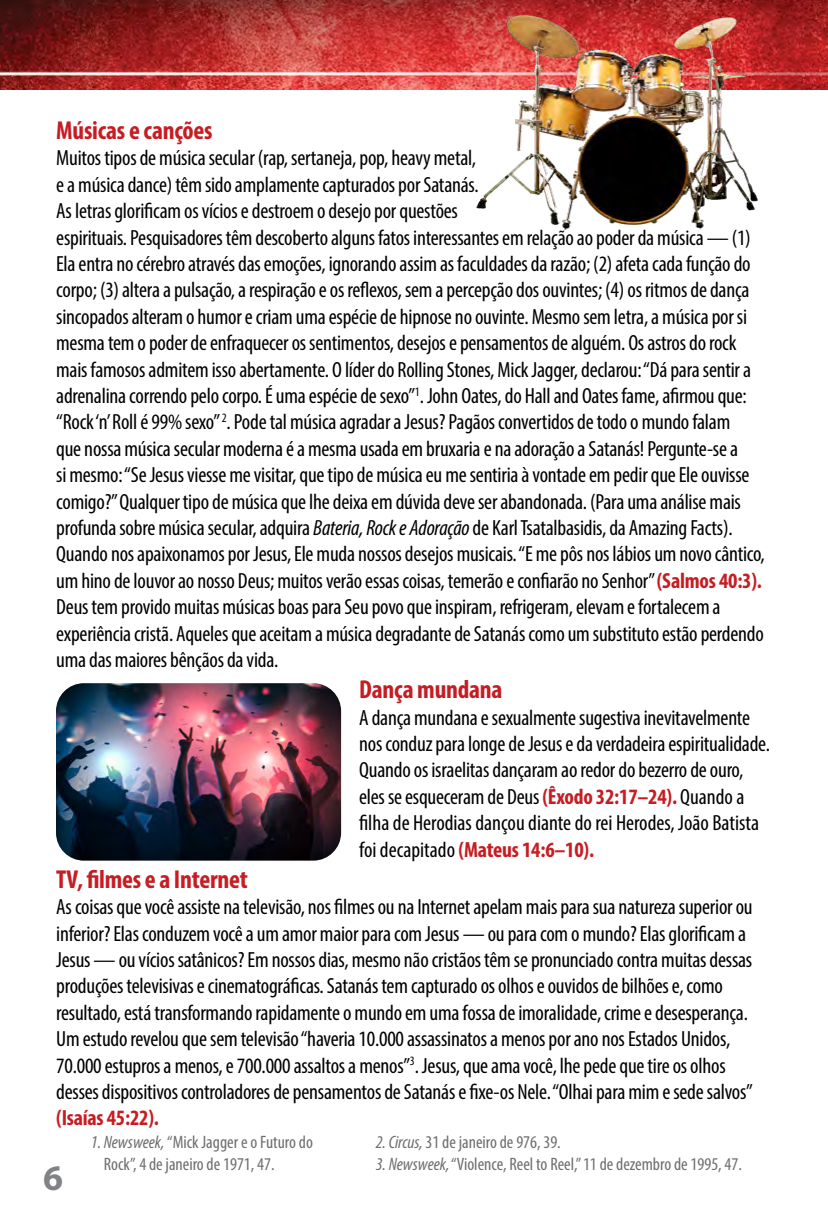
<style>
.page{position:relative;width:828px;height:1224px;background:#fff}
.page>*{position:absolute;margin:0;border:0;box-sizing:border-box;transform-origin:0 0}
.t1{font:700 36px "Myriad Pro";color:#808285}
.t2{font:700 condensed 26px "Myriad Pro";letter-spacing:-.01em;color:#c61d23}
.t3{font:condensed 22px/26.4px "Myriad Pro";letter-spacing:-.01em;color:#000}
.t4{font:700 condensed 22px "Myriad Pro";letter-spacing:-.01em;color:#c61d23}
.t5{font:condensed 18px/22px "Myriad Pro";color:#6d6e71}
.s1{font-style:italic}
.s2{font-weight:700;color:#c61d23}
</style>
<div class="page">
<img style="left:0;top:0;width:828px;height:89px">
<img style="left:467px;top:5px;width:326px;height:225px">
<img style="left:56px;top:683px;width:285px;height:178px">
<p class="t2" style="left:56px;top:114px;width:158px">Músicas e canções</p>
<p class="t3" style="left:56px;top:145px;width:710px">Muitos tipos de música secular (rap, sertaneja, pop, heavy metal,<br>e a música dance) têm sido amplamente capturados por Satanás.<br>As letras glorificam os vícios e destroem o desejo por questões<br>espirituais. Pesquisadores têm descoberto alguns fatos interessantes em relação ao poder da música — (1)<br>Ela entra no cérebro através das emoções, ignorando assim as faculdades da razão; (2) afeta cada função do corpo; (3) altera a pulsação, a respiração e os reflexos, sem a percepção dos ouvintes; (4) os ritmos de dança sincopados alteram o humor e criam uma espécie de hipnose no ouvinte. Mesmo sem letra, a música por si mesma tem o poder de enfraquecer os sentimentos, desejos e pensamentos de alguém. Os astros do rock mais famosos admitem isso abertamente. O líder do Rolling Stones, Mick Jagger, declarou: “Dá para sentir a adrenalina correndo pelo corpo. É uma espécie de sexo”<sup>1</sup>. John Oates, do Hall and Oates fame, afirmou que: “Rock ‘n’ Roll é 99% sexo” <sup>2</sup>. Pode tal música agradar a Jesus? Pagãos convertidos de todo o mundo falam<br>que nossa música secular moderna é a mesma usada em bruxaria e na adoração a Satanás! Pergunte-se a<br>si mesmo: “Se Jesus viesse me visitar, que tipo de música eu me sentiria à vontade em pedir que Ele ouvisse comigo?” Qualquer tipo de música que lhe deixa em dúvida deve ser abandonada. (Para uma análise mais profunda sobre música secular, adquira <span class="s1">Bateria, Rock e Adoração</span> de Karl Tsatalbasidis, da Amazing Facts).<br>Quando nos apaixonamos por Jesus, Ele muda nossos desejos musicais. “E me pôs nos lábios um novo cântico, um hino de louvor ao nosso Deus; muitos verão essas coisas, temerão e confiarão no Senhor” <span class="s2">(Salmos 40:3).<br></span>Deus tem provido muitas músicas boas para Seu povo que inspiram, refrigeram, elevam e fortalecem a experiência cristã. Aqueles que aceitam a música degradante de Satanás como um substituto estão perdendo uma das maiores bênçãos da vida.</p>
<p class="t2" style="left:359px;top:673px;width:145px">Dança mundana</p>
<p class="t3" style="left:359px;top:704px;width:412px">A dança mundana e sexualmente sugestiva inevitavelmente nos conduz para longe de Jesus e da verdadeira espiritualidade.<br>Quando os israelitas dançaram ao redor do bezerro de ouro, eles se esqueceram de Deus <span class="s2">(Êxodo 32:17–24).</span> Quando a filha de Herodias dançou diante do rei Herodes, João Batista foi decapitado <span class="s2">(Mateus 14:6–10).</span></p>
<p class="t2" style="left:56px;top:863px;width:193px">TV, filmes e a Internet</p>
<p class="t3" style="left:56px;top:893px;width:698px">As coisas que você assiste na televisão, nos filmes ou na Internet apelam mais para sua natureza superior ou inferior? Elas conduzem você a um amor maior para com Jesus — ou para com o mundo? Elas glorificam a Jesus — ou vícios satânicos? Em nossos dias, mesmo não cristãos têm se pronunciado contra muitas dessas produções televisivas e cinematográficas. Satanás tem capturado os olhos e ouvidos de bilhões e, como resultado, está transformando rapidamente o mundo em uma fossa de imoralidade, crime e desesperança.<br>Um estudo revelou que sem televisão “haveria 10.000 assassinatos a menos por ano nos Estados Unidos, 70.000 estupros a menos, e 700.000 assaltos a menos”<sup>3</sup>. Jesus, que ama você, lhe pede que tire os olhos desses dispositivos controladores de pensamentos de Satanás e fixe-os Nele. “Olhai para mim e sede salvos”</p>
<p class="t4" style="left:56px;top:1104px;width:104px">(Isaías 45:22).</p>
<p class="t5" style="left:376px;top:1131px;width:187px"><span class="s1">2. Circus,</span> 31 de janeiro de 976, 39.</p>
<p class="t5" style="left:376px;top:1153px;width:368px"><span class="s1">3. Newsweek,</span> “Violence, Reel to Reel,” 11 de dezembro de 1995, 47.</p>
<p class="t5" style="left:104px;top:1131px;width:211px;text-indent:-13px"><span class="s1">1. Newsweek,</span> “Mick Jagger e o Futuro do<br>Rock”, 4 de janeiro de 1971, 47.</p>
<h1 class="t1" style="left:43px;top:1155px;width:21px">6</h1>
</div>
